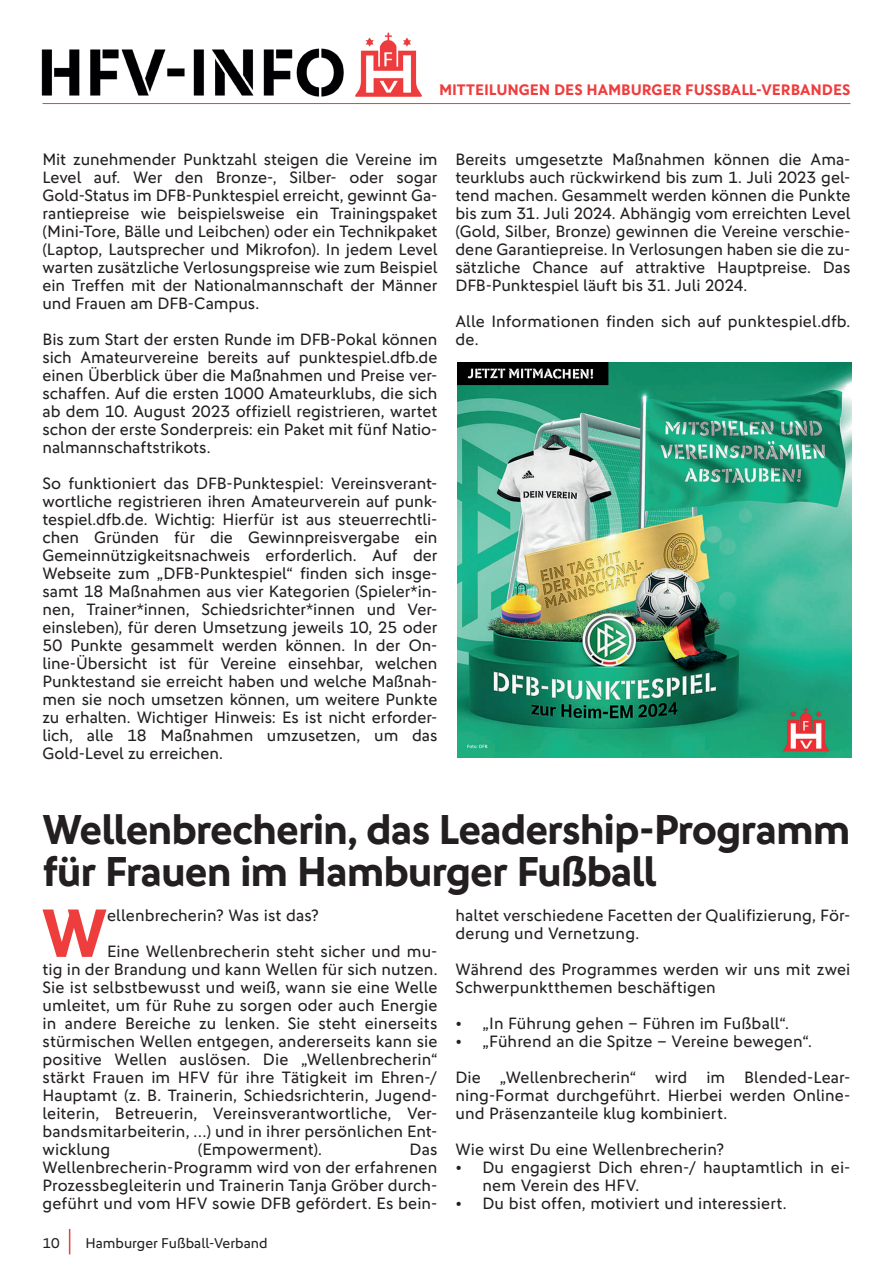
<style>
.page{position:relative;width:893px;height:1263px;background:#fff}
.page>*{position:absolute;margin:0;border:0;box-sizing:border-box;transform-origin:0 0}
.t1{font:700 68.7px "DFB Sans";color:#ee3d3d}
.t2{font:700 42px/42px "DFB Sans";letter-spacing:-.025em;color:#231f20}
.t3{font:16.5px/18px "DFB Sans";letter-spacing:.005em;color:#231f20}
.t4{font:700 15.3px "DFB Sans";color:#ee3d3d}
.t5{font:14.25px "DFB Sans";color:#231f20}
</style>
<div class="page">
<svg style="left:69px;top:1229px;width:1px;height:25px"></svg>
<img style="left:41px;top:32px;width:381px;height:65px">
<hr style="left:43px;top:103px;width:807px;height:1px;background:#ee3d3d">
<img style="left:457px;top:363px;width:394px;height:394px">
<p class="t4" style="left:439px;top:80px;width:413px">MITTEILUNGEN DES HAMBURGER FUSSBALL-VERBANDES</p>
<p class="t3" style="left:43px;top:150px;width:396px;text-align:justify">Mit zunehmender Punktzahl steigen die Vereine im Level auf. Wer den Bronze-, Silber- oder sogar Gold-Status im DFB-Punktespiel erreicht, gewinnt Ga&shy;rantiepreise wie beispielsweise ein Trainingspaket (Mini-Tore, Bälle und Leibchen) oder ein Technikpaket (Laptop, Lautsprecher und Mikrofon). In jedem Level warten zusätzliche Verlosungspreise wie zum Beispiel ein Treffen mit der Nationalmannschaft der Männer und Frauen am DFB-Campus.</p>
<p class="t3" style="left:43px;top:330px;width:396px;text-align:justify">Bis zum Start der ersten Runde im DFB-Pokal können sich Amateurvereine bereits auf punktespiel.dfb.de einen Überblick über die Maßnahmen und Preise ver&shy;schaffen. Auf die ersten 1000 Amateurklubs, die sich ab dem 10. August 2023 offiziell registrieren, wartet schon der erste Sonderpreis: ein Paket mit fünf Natio&shy;nalmannschaftstrikots.</p>
<p class="t3" style="left:43px;top:474px;width:396px;text-align:justify">So funktioniert das DFB-Punktespiel: Vereinsverant&shy;wortliche registrieren ihren Amateurverein auf punk&shy;tespiel.dfb.de. Wichtig: Hierfür ist aus steuerrechtli&shy;chen Gründen für die Gewinnpreisvergabe ein Gemeinnützigkeitsnachweis erforderlich. Auf der Webseite zum „DFB-Punktespiel“ finden sich insge&shy;samt 18 Maßnahmen aus vier Kategorien (Spieler*in&shy;nen, Trainer*innen, Schiedsrichter*innen und Ver&shy;einsleben), für deren Umsetzung jeweils 10, 25 oder 50 Punkte gesammelt werden können. In der On&shy;line-Übersicht ist für Vereine einsehbar, welchen Punktestand sie erreicht haben und welche Maßnah&shy;men sie noch umsetzen können, um weitere Punkte zu erhalten. Wichtiger Hinweis: Es ist nicht erforder&shy;lich, alle 18 Maßnahmen umzusetzen, um das Gold-Level zu erreichen.</p>
<p class="t3" style="left:455px;top:150px;width:396px;text-align:justify">Bereits umgesetzte Maßnahmen können die Ama&shy;teurklubs auch rückwirkend bis zum 1. Juli 2023 gel&shy;tend machen. Gesammelt werden können die Punkte bis zum 31. Juli 2024. Abhängig vom erreichten Level (Gold, Silber, Bronze) gewinnen die Vereine verschie&shy;dene Garantiepreise. In Verlosungen haben sie die zu&shy;sätzliche Chance auf attraktive Hauptpreise. Das DFB-Punktespiel läuft bis 31. Juli 2024.</p>
<p class="t3" style="left:455px;top:312px;width:396px">Alle Informationen finden sich auf punktespiel.dfb. de.</p>
<h2 class="t2" style="left:43px;top:808px;width:809px">Wellenbrecherin, das Leadership-Programm für Frauen im Hamburger Fußball</h2>
<h1 class="t1" style="left:42px;top:892px;width:67px">W</h1>
<p class="t3" style="left:107px;top:897px;width:332px;line-height:36px">ellenbrecherin? Was ist das?<br>Eine Wellenbrecherin steht sicher und mu-</p>
<p class="t3" style="left:43px;top:960px;width:396px;text-align:justify">tig in der Brandung und kann Wellen für sich nutzen.<br>Sie ist selbstbewusst und weiß, wann sie eine Welle umleitet, um für Ruhe zu sorgen oder auch Energie in andere Bereiche zu lenken. Sie steht einerseits stürmischen Wellen entgegen, andererseits kann sie positive Wellen auslösen. Die „Wellenbrecherin“ stärkt Frauen im HFV für ihre Tätigkeit im Ehren-/ Hauptamt (z. B. Trainerin, Schiedsrichterin, Jugend&shy;leiterin, Betreuerin, Vereinsverantwortliche, Ver&shy;bandsmitarbeiterin, …) und in ihrer persönlichen Ent&shy;wicklung</p>
<p class="t3" style="left:455px;top:906px;width:396px">haltet verschiedene Facetten der Qualifizierung, För&shy;derung und Vernetzung.</p>
<p class="t3" style="left:455px;top:960px;width:396px">Während des Programmes werden wir uns mit zwei<br>Schwerpunktthemen beschäftigen</p>
<p class="t3" style="left:455px;top:1014px;width:335px">• „In Führung gehen – Führen im Fußball“.</p>
<p class="t3" style="left:455px;top:1023px;width:396px;line-height:36px">• „Führend an die Spitze – Vereine bewegen“.<br>Die „Wellenbrecherin“ wird im Blended-Lear-</p>
<p class="t3" style="left:455px;top:1086px;width:396px">ning-Format durchgeführt. Hierbei werden Online&shy;und Präsenzanteile klug kombiniert.</p>
<p class="t3" style="left:455px;top:1140px;width:270px">Wie wirst Du eine Wellenbrecherin?</p>
<p class="t3" style="left:482px;top:1158px;width:369px;text-indent:-27px">• Du engagierst Dich ehren-/ hauptamtlich in ei&shy;nem Verein des HFV.</p>
<p class="t3" style="left:455px;top:1194px;width:333px">• Du bist offen, motiviert und interessiert.</p>
<p class="t3" style="left:198px;top:1140px;width:126px">(Empowerment).</p>
<p class="t3" style="left:43px;top:1140px;width:396px;text-align:justify;text-indent:367px">Das Wellenbrecherin-Programm wird von der erfahrenen Prozessbegleiterin und Trainerin Tanja Gröber durch&shy;geführt und vom HFV sowie DFB gefördert. Es bein-</p>
<p class="t5" style="left:43px;top:1235px;width:19px">10</p>
<p class="t5" style="left:85px;top:1235px;width:184px">Hamburger Fußball-Verband</p>
</div>
